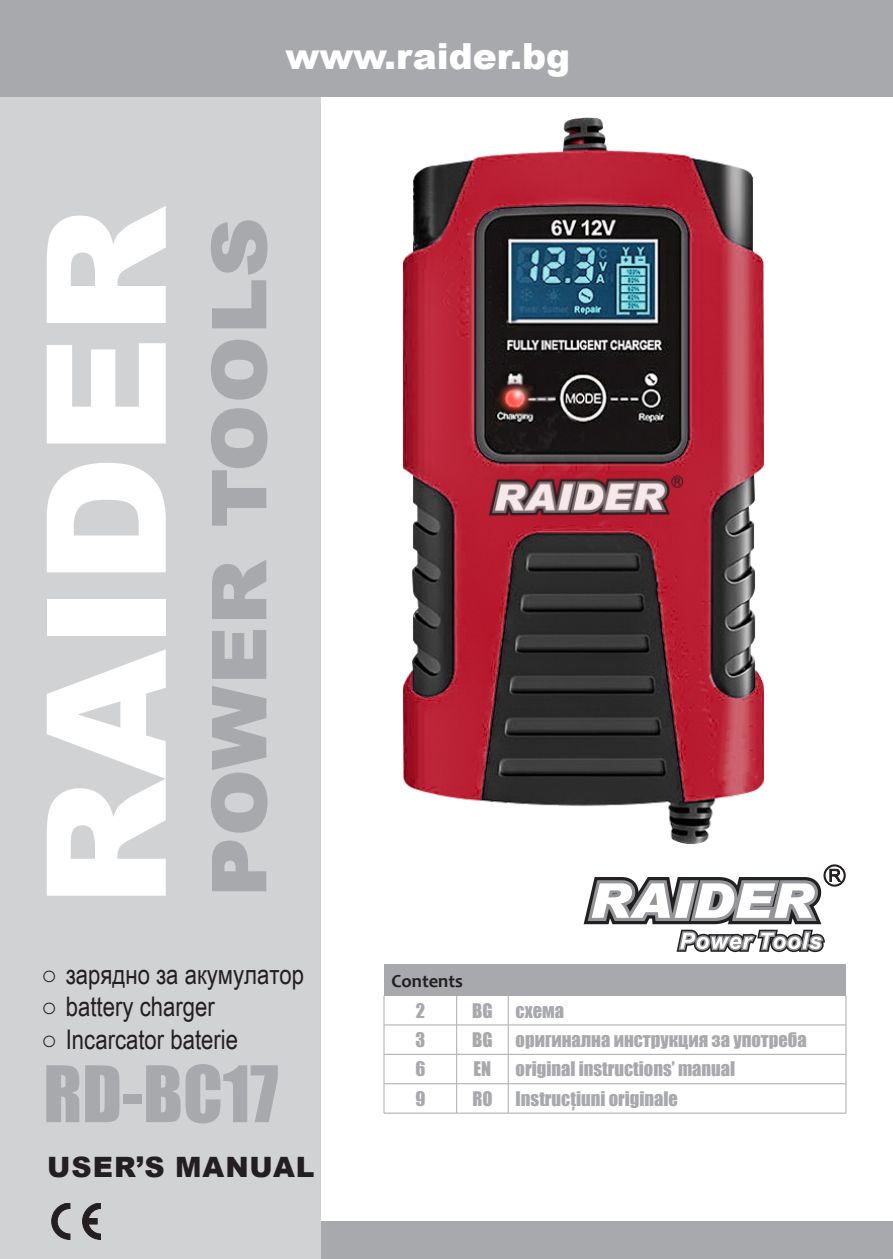
<style>
.page{position:relative;width:893px;height:1259px;background:#fff}
.page>*{position:absolute;margin:0;border:0;box-sizing:border-box;transform-origin:0 0}
.Body_Text_2{font:900 166.2px "Arial";color:#fff}
.Body_Text_2-2{font:900 98.1px "Arial";color:#a8a9ad}
.t1{font:72px "Impact";color:#a8a9ad}
.Body_Text_2-3{font:900 36px "Arial";color:#fff}
.t2{font:900 27.9px "Arial";letter-spacing:.035em;color:#231f20}
.SUB_1{font:27px "Arial Narrow";color:#231f20}
.t3{font:18.6px "Impact";color:#a8a9ad}
.t4{font:700 18.6px "Candara";color:#231f20}
</style>
<div class="page">
<div style="left:0;top:1221px;width:893px;height:38px;background:#a8a9ad"></div>
<div style="left:0;top:3px;width:320px;height:1256px;background:#d1d2d4"></div>
<div style="left:0;top:0;width:893px;height:97px;background:#a8a9ad"></div>
<svg style="left:52px;top:1203px;width:18px;height:36px"></svg>
<svg style="left:83px;top:1203px;width:18px;height:36px"></svg>
<div style="left:823px;top:864px;width:23px;height:22px;border:2px solid #231f20;border-radius:50%"></div>
<svg style="left:584px;top:869px;width:257px;height:83px"></svg>
<div style="left:384px;top:964px;width:462px;height:31px;background:#a8a9ad"></div>
<hr style="left:457px;top:1024px;width:51px;height:1px;background:#a8a9ad">
<hr style="left:508px;top:1024px;width:338px;height:1px;background:#a8a9ad">
<hr style="left:457px;top:1053px;width:51px;height:2px;background:#a8a9ad">
<hr style="left:508px;top:1053px;width:338px;height:2px;background:#a8a9ad">
<hr style="left:384px;top:1083px;width:73px;height:1px;background:#a8a9ad">
<hr style="left:457px;top:1083px;width:51px;height:1px;background:#a8a9ad">
<hr style="left:508px;top:1083px;width:338px;height:1px;background:#a8a9ad">
<svg style="left:845px;top:995px;width:1px;height:117px"></svg>
<hr style="left:384px;top:1112px;width:73px;height:1px;background:#a8a9ad">
<hr style="left:457px;top:1112px;width:51px;height:1px;background:#a8a9ad">
<hr style="left:508px;top:1112px;width:338px;height:1px;background:#a8a9ad">
<hr style="left:384px;top:1024px;width:73px;height:1px;background:#a8a9ad">
<svg style="left:383px;top:995px;width:1px;height:118px"></svg>
<svg style="left:456px;top:995px;width:1px;height:118px"></svg>
<svg style="left:508px;top:995px;width:1px;height:118px"></svg>
<hr style="left:384px;top:1053px;width:73px;height:2px;background:#a8a9ad">
<img style="left:403px;top:117px;width:361px;height:726px">
<p class="Body_Text_2-3" style="left:285px;top:30px;width:286px">www.raider.bg</p>
<p class="Body_Text_2" style="left:-14px;top:908px;width:704px;rotate:-90deg">RAIDER</p>
<p class="Body_Text_2-2" style="left:160px;top:898px;width:683px;rotate:-90deg">power tools</p>
<p class="SUB_1" style="left:43px;top:954px;width:262px">○ зарядно за акумулатор</p>
<p class="SUB_1" style="left:43px;top:987px;width:173px">○ battery charger</p>
<p class="SUB_1" style="left:43px;top:1019px;width:196px">○ Incarcator baterie</p>
<p class="t1" style="left:43px;top:1038px;width:237px">RD-BC17</p>
<p class="t2" style="left:47px;top:1146px;width:269px">USER’S MANUAL</p>
<p class="t4" style="left:391px;top:968px;width:73px">Contents</p>
<p class="t3" style="left:416px;top:995px;width:11px">2</p>
<p class="t3" style="left:472px;top:995px;width:22px">BG</p>
<p class="t3" style="left:516px;top:995px;width:50px">схема</p>
<p class="t3" style="left:415px;top:1025px;width:11px">3</p>
<p class="t3" style="left:472px;top:1025px;width:22px">BG</p>
<p class="t3" style="left:516px;top:1025px;width:293px">оригинална инструкция за употреба</p>
<p class="t3" style="left:415px;top:1054px;width:12px">6</p>
<p class="t3" style="left:474px;top:1054px;width:19px">EN</p>
<p class="t3" style="left:516px;top:1054px;width:221px">original instructions’ manual</p>
<p class="t3" style="left:415px;top:1084px;width:12px">9</p>
<p class="t3" style="left:472px;top:1084px;width:22px">RO</p>
<p class="t3" style="left:516px;top:1084px;width:164px">Instrucţiuni originale</p>
</div>
